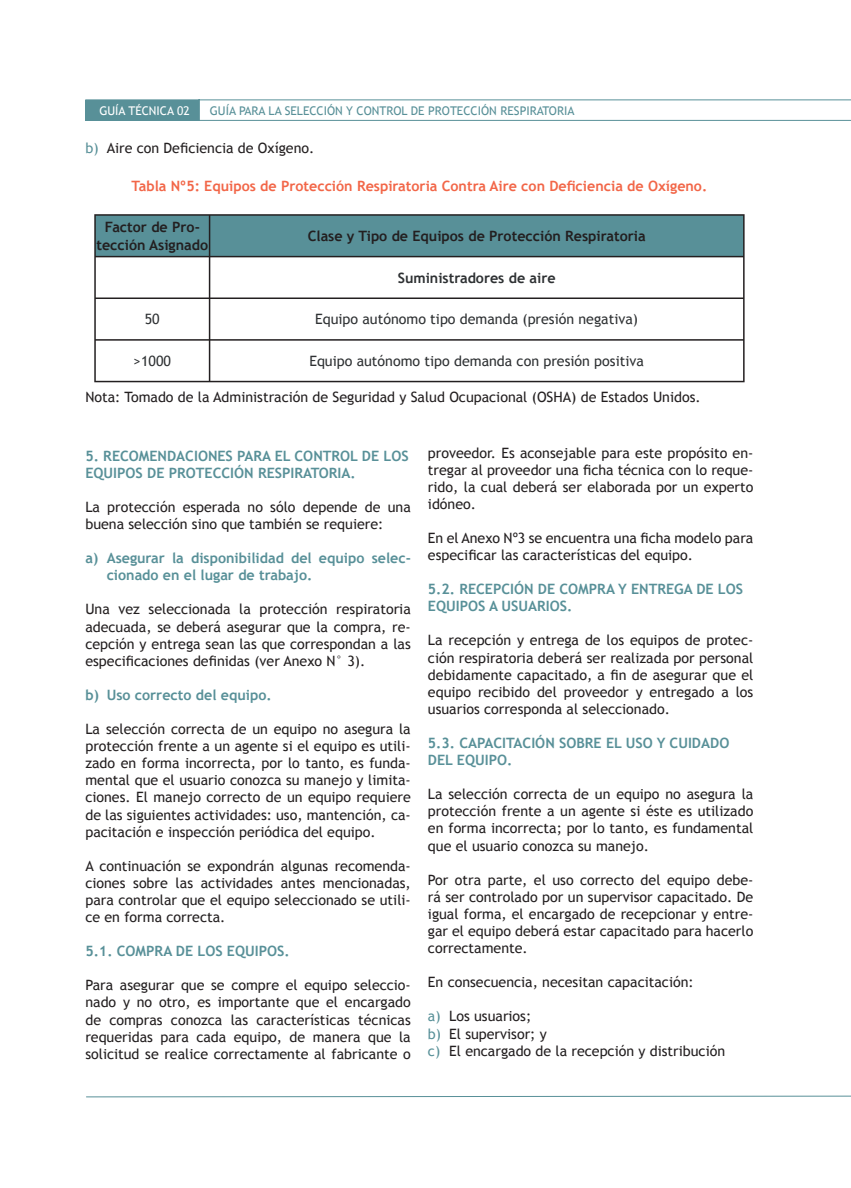
<style>
.page{position:relative;width:851px;height:1188px;background:#fff}
.page>*{position:absolute;margin:0;border:0;box-sizing:border-box;transform-origin:0 0}
.t1{font:14.25px/17.1px "Trebuchet MS";color:#231f20;text-align:justify}
.t2{font:700 14.25px/17.1px "Trebuchet MS";color:#589098}
.t3{font:14.25px "Trebuchet MS";color:#2e3133}
.t4{font:700 14.25px "Trebuchet MS";color:#f26648}
.t5{font:700 14.25px/17.1px "Trebuchet MS";color:#231f20;text-align:center}
.t6{font:700 14.25px "Trebuchet MS";color:#2e3133}
.t7{font:12px "Trebuchet MS";color:#589098}
.t8{font:12px "Trebuchet MS";color:#fff}
.s1{color:#589098}
</style>
<div class="page">
<svg style="left:85px;top:99px;width:765px;height:22px"></svg>
<svg style="left:86px;top:1095px;width:764px;height:2px"></svg>
<div style="left:96px;top:216px;width:647px;height:40px;background:#589098"></div>
<hr style="left:94px;top:214px;width:115px;height:2px;background:#231f20">
<hr style="left:94px;top:216px;width:2px;height:40px;background:#231f20">
<hr style="left:209px;top:214px;width:535px;height:2px;background:#231f20">
<hr style="left:209px;top:216px;width:1px;height:40px;background:#231f20">
<hr style="left:743px;top:216px;width:1px;height:40px;background:#231f20">
<hr style="left:94px;top:256px;width:115px;height:1px;background:#231f20">
<hr style="left:94px;top:257px;width:2px;height:40px;background:#231f20">
<hr style="left:209px;top:256px;width:535px;height:1px;background:#231f20">
<hr style="left:209px;top:257px;width:1px;height:40px;background:#231f20">
<hr style="left:743px;top:257px;width:1px;height:40px;background:#231f20">
<hr style="left:94px;top:297px;width:115px;height:2px;background:#231f20">
<hr style="left:94px;top:299px;width:2px;height:40px;background:#231f20">
<hr style="left:209px;top:297px;width:535px;height:2px;background:#231f20">
<hr style="left:209px;top:299px;width:1px;height:40px;background:#231f20">
<hr style="left:743px;top:299px;width:1px;height:40px;background:#231f20">
<hr style="left:94px;top:339px;width:115px;height:1px;background:#231f20">
<hr style="left:94px;top:340px;width:2px;height:41px;background:#231f20">
<hr style="left:209px;top:339px;width:535px;height:1px;background:#231f20">
<hr style="left:209px;top:340px;width:1px;height:41px;background:#231f20">
<hr style="left:743px;top:340px;width:1px;height:41px;background:#231f20">
<hr style="left:94px;top:381px;width:115px;height:1px;background:#231f20">
<hr style="left:209px;top:381px;width:535px;height:1px;background:#231f20">
<p class="t8" style="left:99px;top:103px;width:92px">GUÍA TÉCNICA 02</p>
<p class="t7" style="left:210px;top:103px;width:366px">GUÍA PARA LA SELECCIÓN Y CONTROL DE PROTECCIÓN RESPIRATORIA</p>
<p class="t1" style="left:85px;top:139px;width:230px"><span class="s1">b)</span> Aire con Deficiencia de Oxígeno.</p>
<p class="t4" style="left:132px;top:178px;width:577px">Tabla Nº5: Equipos de Protección Respiratoria Contra Aire con Deficiencia de Oxígeno.</p>
<p class="t5" style="left:96px;top:219px;width:113px">Factor de Pro&shy;tección Asignado</p>
<p class="t5" style="left:307px;top:227px;width:339px">Clase y Tipo de Equipos de Protección Respiratoria</p>
<p class="t6" style="left:397px;top:269px;width:159px">Suministradores de aire</p>
<p class="t3" style="left:145px;top:311px;width:16px">50</p>
<p class="t3" style="left:315px;top:311px;width:324px">Equipo autónomo tipo demanda (presión negativa)</p>
<p class="t3" style="left:134px;top:352px;width:39px">&gt;1000</p>
<p class="t3" style="left:309px;top:352px;width:336px">Equipo autónomo tipo demanda con presión positiva</p>
<p class="t1" style="left:85px;top:388px;width:616px">Nota: Tomado de la Administración de Seguridad y Salud Ocupacional (OSHA) de Estados Unidos.</p>
<p class="t2" style="left:85px;top:447px;width:325px">5. RECOMENDACIONES PARA EL CONTROL DE LOS<br>EQUIPOS DE PROTECCIÓN RESPIRATORIA.</p>
<p class="t1" style="left:85px;top:498px;width:327px">La protección esperada no sólo depende de una buena selección sino que también se requiere:</p>
<p class="t2" style="left:107px;top:549px;width:306px;text-indent:-21px">a) Asegurar la disponibilidad del equipo selec&shy;cionado en el lugar de trabajo.</p>
<p class="t1" style="left:85px;top:600px;width:327px">Una vez seleccionada la protección respiratoria adecuada, se deberá asegurar que la compra, re&shy;cepción y entrega sean las que correspondan a las especificaciones definidas (ver Anexo N° 3).</p>
<p class="t2" style="left:85px;top:686px;width:188px">b) Uso correcto del equipo.</p>
<p class="t1" style="left:85px;top:720px;width:327px">La selección correcta de un equipo no asegura la protección frente a un agente si el equipo es utili&shy;zado en forma incorrecta, por lo tanto, es funda&shy;mental que el usuario conozca su manejo y limita&shy;ciones. El manejo correcto de un equipo requiere de las siguientes actividades: uso, mantención, ca&shy;pacitación e inspección periódica del equipo.</p>
<p class="t1" style="left:85px;top:857px;width:327px">A continuación se expondrán algunas recomenda&shy;ciones sobre las actividades antes mencionadas, para controlar que el equipo seleccionado se utili&shy;ce en forma correcta.</p>
<p class="t2" style="left:85px;top:942px;width:206px">5.1. COMPRA DE LOS EQUIPOS.</p>
<p class="t1" style="left:85px;top:976px;width:327px">Para asegurar que se compre el equipo seleccio&shy;nado y no otro, es importante que el encargado de compras conozca las características técnicas requeridas para cada equipo, de manera que la solicitud se realice correctamente al fabricante o</p>
<p class="t1" style="left:428px;top:444px;width:327px">proveedor. Es aconsejable para este propósito en&shy;tregar al proveedor una ficha técnica con lo reque&shy;rido, la cual deberá ser elaborada por un experto idóneo.</p>
<p class="t1" style="left:428px;top:529px;width:327px">En el Anexo Nº3 se encuentra una ficha modelo para especificar las características del equipo.</p>
<p class="t2" style="left:428px;top:580px;width:316px">5.2. RECEPCIÓN DE COMPRA Y ENTREGA DE LOS<br>EQUIPOS A USUARIOS.</p>
<p class="t1" style="left:428px;top:631px;width:327px">La recepción y entrega de los equipos de protec&shy;ción respiratoria deberá ser realizada por personal debidamente capacitado, a fin de asegurar que el equipo recibido del proveedor y entregado a los usuarios corresponda al seleccionado.</p>
<p class="t2" style="left:428px;top:734px;width:303px">5.3. CAPACITACIÓN SOBRE EL USO Y CUIDADO<br>DEL EQUIPO.</p>
<p class="t1" style="left:428px;top:785px;width:327px">La selección correcta de un equipo no asegura la protección frente a un agente si éste es utilizado en forma incorrecta; por lo tanto, es fundamental que el usuario conozca su manejo.</p>
<p class="t1" style="left:428px;top:871px;width:327px">Por otra parte, el uso correcto del equipo debe&shy;rá ser controlado por un supervisor capacitado. De igual forma, el encargado de recepcionar y entre&shy;gar el equipo deberá estar capacitado para hacerlo correctamente.</p>
<p class="t1" style="left:428px;top:973px;width:267px">En consecuencia, necesitan capacitación:</p>
<p class="t1" style="left:428px;top:1007px;width:298px;text-align:left"><span class="s1">a)</span> Los usuarios;<br><span class="s1">b)</span> El supervisor; y<br><span class="s1">c)</span> El encargado de la recepción y distribución</p>
</div>
